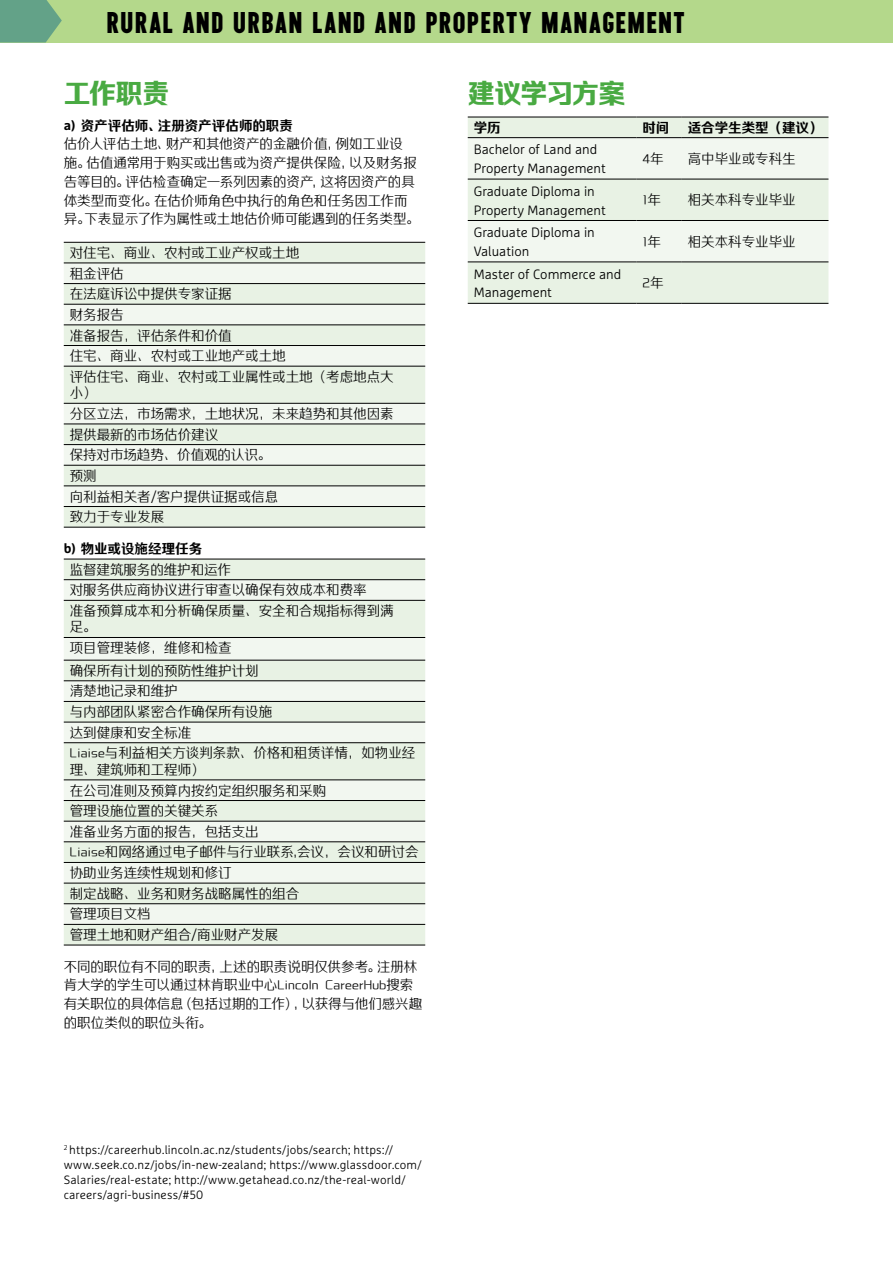
<style>
.page{position:relative;width:893px;height:1263px;background:#fff}
.page>*{position:absolute;margin:0;border:0;box-sizing:border-box;transform-origin:0 0}
.t1{font:30px "Duotone";letter-spacing:.02em;color:#000}
.t2{font:27px "Tensentype Zhi Hei J W5";letter-spacing:-.03em;color:#49aa42}
.t3{font:13.5px/20.7px "Tensentype Zhi Hei J W1";color:#000}
.t4{font:300 13.5px/18.8px "Marselis Pro";color:#000}
.t5{font:13.5px "Tensentype Zhi Hei J W4";color:#000}
.t6{font:300 12px/15px "Marselis Pro";letter-spacing:.01em;color:#000}
.s1{font-family:"Marselis Pro";font-weight:700}
</style>
<div class="page">
<div style="left:64px;top:243px;width:361px;height:284px;background:#e8f2e4"></div>
<svg style="left:64px;top:264px;width:361px;height:242px;fill:#e8f2e4"></svg>
<hr style="left:64px;top:242px;width:361px;height:1px;background:#000">
<hr style="left:64px;top:263px;width:361px;height:1px;background:#000">
<hr style="left:64px;top:283px;width:361px;height:1px;background:#000">
<hr style="left:64px;top:304px;width:361px;height:1px;background:#000">
<hr style="left:64px;top:325px;width:361px;height:1px;background:#000">
<hr style="left:64px;top:345px;width:361px;height:1px;background:#000">
<hr style="left:64px;top:366px;width:361px;height:1px;background:#000">
<hr style="left:64px;top:403px;width:361px;height:1px;background:#000">
<hr style="left:64px;top:424px;width:361px;height:1px;background:#000">
<hr style="left:64px;top:444px;width:361px;height:1px;background:#000">
<hr style="left:64px;top:465px;width:361px;height:1px;background:#000">
<hr style="left:64px;top:486px;width:361px;height:1px;background:#000">
<hr style="left:64px;top:506px;width:361px;height:1px;background:#000">
<hr style="left:64px;top:527px;width:361px;height:1px;background:#000">
<div style="left:64px;top:560px;width:361px;height:385px;background:#e8f2e4"></div>
<svg style="left:64px;top:580px;width:361px;height:344px;fill:#e8f2e4"></svg>
<hr style="left:64px;top:559px;width:361px;height:1px;background:#000">
<hr style="left:64px;top:579px;width:361px;height:1px;background:#000">
<hr style="left:64px;top:600px;width:361px;height:1px;background:#000">
<hr style="left:64px;top:637px;width:361px;height:1px;background:#000">
<hr style="left:64px;top:660px;width:361px;height:1px;background:#000">
<hr style="left:64px;top:680px;width:361px;height:1px;background:#000">
<hr style="left:64px;top:701px;width:361px;height:1px;background:#000">
<hr style="left:64px;top:722px;width:361px;height:1px;background:#000">
<hr style="left:64px;top:742px;width:361px;height:1px;background:#000">
<hr style="left:64px;top:780px;width:361px;height:1px;background:#000">
<hr style="left:64px;top:800px;width:361px;height:1px;background:#000">
<hr style="left:64px;top:821px;width:361px;height:1px;background:#000">
<hr style="left:64px;top:841px;width:361px;height:1px;background:#000">
<hr style="left:64px;top:862px;width:361px;height:1px;background:#000">
<hr style="left:64px;top:883px;width:361px;height:1px;background:#000">
<hr style="left:64px;top:903px;width:361px;height:1px;background:#000">
<hr style="left:64px;top:924px;width:361px;height:1px;background:#000">
<hr style="left:64px;top:945px;width:361px;height:1px;background:#000">
<div style="left:468px;top:118px;width:360px;height:185px;background:#e8f2e4"></div>
<svg style="left:468px;top:138px;width:360px;height:124px"></svg>
<hr style="left:468px;top:117px;width:168px;height:1px;background:#000">
<hr style="left:636px;top:117px;width:46px;height:1px;background:#000">
<hr style="left:682px;top:117px;width:146px;height:1px;background:#000">
<hr style="left:468px;top:137px;width:168px;height:1px;background:#000">
<hr style="left:636px;top:137px;width:46px;height:1px;background:#000">
<hr style="left:682px;top:137px;width:146px;height:1px;background:#000">
<hr style="left:468px;top:179px;width:168px;height:1px;background:#000">
<hr style="left:636px;top:179px;width:46px;height:1px;background:#000">
<hr style="left:682px;top:179px;width:146px;height:1px;background:#000">
<hr style="left:468px;top:220px;width:168px;height:1px;background:#000">
<hr style="left:636px;top:220px;width:46px;height:1px;background:#000">
<hr style="left:682px;top:220px;width:146px;height:1px;background:#000">
<hr style="left:468px;top:262px;width:168px;height:1px;background:#000">
<hr style="left:636px;top:262px;width:46px;height:1px;background:#000">
<hr style="left:682px;top:262px;width:146px;height:1px;background:#000">
<hr style="left:468px;top:303px;width:168px;height:1px;background:#000">
<hr style="left:636px;top:303px;width:46px;height:1px;background:#000">
<hr style="left:682px;top:303px;width:146px;height:1px;background:#000">
<div style="left:0;top:0;width:893px;height:43px;background:#b4d88b"></div>
<svg style="left:0;top:0;width:62px;height:43px;background:#6ea988"></svg>
<h1 class="t1" style="left:106px;top:6px;width:580px">RURAL AND URBAN LAND AND PROPERTY MANAGEMENT</h1>
<h2 class="t2" style="left:64px;top:75px;width:107px">工作职责</h2>
<p class="t5" style="left:64px;top:116px;width:231px"><span class="s1">a)</span> 资产评估师、注册资产评估师的职责</p>
<p class="t3" style="left:64px;top:134px;width:357px;line-height:18.8px">估价人评估土地、财产和其他资产的金融价值，例如工业设<br>施。估值通常用于购买或出售或为资产提供保险，以及财务报告等目的。评估检查确定一系列因素的资产，这将因资产的具体类型而变化。在估价师角色中执行的角色和任务因工作而异。下表显示了作为属性或土地估价师可能遇到的任务类型。</p>
<p class="t3" style="left:70px;top:242px;width:326px">对住宅、商业、农村或工业产权或土地<br>租金评估<br>在法庭诉讼中提供专家证据<br>财务报告<br>准备报告，评估条件和价值<br>住宅、商业、农村或工业地产或土地<br>评估住宅、商业、农村或工业属性或土地（考虑地点大</p>
<p class="t3" style="left:70px;top:382px;width:326px">小）<br>分区立法，市场需求，土地状况，未来趋势和其他因素提供最新的市场估价建议<br>保持对市场趋势、价值观的认识。<br>预测<br>向利益相关者/客户提供证据或信息<br>致力于专业发展</p>
<p class="t5" style="left:64px;top:539px;width:140px"><span class="s1">b)</span> 物业或设施经理任务</p>
<p class="t3" style="left:70px;top:558px;width:326px">监督建筑服务的维护和运作<br>对服务供应商协议进行审查以确保有效成本和费率<br>准备预算成本和分析确保质量、安全和合规指标得到满</p>
<p class="t3" style="left:70px;top:616px;width:163px">足。<br>项目管理装修，维修和检查</p>
<p class="t3" style="left:70px;top:659px;width:347px">确保所有计划的预防性维护计划<br>清楚地记录和维护<br>与内部团队紧密合作确保所有设施<br>达到健康和安全标准<br>Liaise与利益相关方谈判条款、价格和租赁详情，如物业经</p>
<p class="t3" style="left:70px;top:758px;width:350px">理、建筑师和工程师）<br>在公司准则及预算内按约定组织服务和采购<br>管理设施位置的关键关系<br>准备业务方面的报告，包括支出<br>Liaise和网络通过电子邮件与行业联系,会议，会议和研讨会协助业务连续性规划和修订<br>制定战略、业务和财务战略属性的组合<br>管理项目文档<br>管理土地和财产组合/商业财产发展</p>
<p class="t3" style="left:64px;top:956px;width:360px;line-height:18.8px">不同的职位有不同的职责，上述的职责说明仅供参考。注册林肯大学的学生可以通过林肯职业中心Lincoln CareerHub搜索有关职位的具体信息（包括过期的工作），以获得与他们感兴趣的职位类似的职位头衔。</p>
<p class="t6" style="left:64px;top:1142px;width:359px"><sup>2</sup> https://careerhub.lincoln.ac.nz/students/jobs/search; https:// www.seek.co.nz/jobs/in-new-zealand; https://www.glassdoor.com/ Salaries/real-estate; http://www.getahead.co.nz/the-real-world/ careers/agri-business/#50</p>
<h2 class="t2" style="left:468px;top:75px;width:159px">建议学习方案</h2>
<p class="t5" style="left:474px;top:118px;width:28px">学历</p>
<p class="t5" style="left:642px;top:118px;width:28px">时间</p>
<p class="t5" style="left:688px;top:118px;width:136px">适合学生类型（建议）</p>
<p class="t4" style="left:474px;top:140px;width:134px">Bachelor of Land and<br>Property Management</p>
<p class="t3" style="left:642px;top:147px;width:23px">4年</p>
<p class="t3" style="left:688px;top:147px;width:110px">高中毕业或专科生</p>
<p class="t4" style="left:474px;top:181px;width:134px">Graduate Diploma in<br>Property Management</p>
<p class="t3" style="left:642px;top:189px;width:20px">1年</p>
<p class="t3" style="left:688px;top:189px;width:110px">相关本科专业毕业</p>
<p class="t4" style="left:474px;top:223px;width:123px">Graduate Diploma in<br>Valuation</p>
<p class="t3" style="left:642px;top:230px;width:20px">1年</p>
<p class="t3" style="left:688px;top:230px;width:110px">相关本科专业毕业</p>
<p class="t4" style="left:474px;top:264px;width:149px">Master of Commerce and<br>Management</p>
<p class="t3" style="left:642px;top:272px;width:23px">2年</p>
</div>
